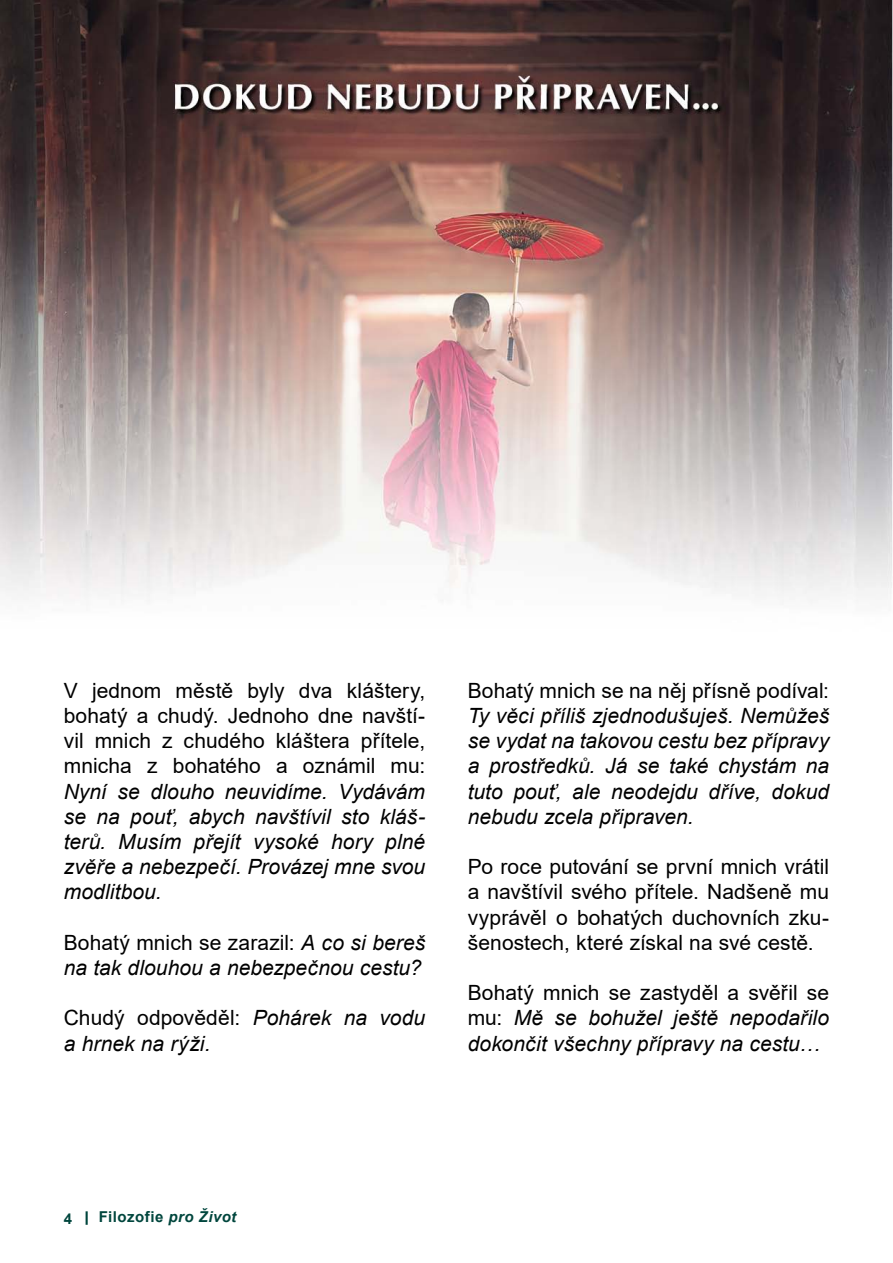
<style>
.page{position:relative;width:893px;height:1263px;background:#fff}
.page>*{position:absolute;margin:0;border:0;box-sizing:border-box;transform-origin:0 0}
.základní_odstavec_od{font:italic 21px/25.2px "Arial";letter-spacing:.005em;color:#000;text-align:justify}
.základní_odstavec_od-2{font:21px/25.2px "Arial";color:#000;text-align:justify}
.t1{font:700 15px "Arial";letter-spacing:.03em;color:#00463d}
.s1{font-style:normal}
.s2{font-style:italic}
</style>
<div class="page">
<svg style="left:86px;top:1211px;width:2px;height:14px"></svg>
<img style="left:0;top:0;width:893px;height:602px">
<p class="základní_odstavec_od" style="left:64px;top:678px;width:363px"><span class="s1">V jednom městě byly dva kláštery, bohatý a chudý. Jednoho dne navští&shy;vil mnich z chudého kláštera přítele, mnicha z bohatého a oznámil mu:<br></span>Nyní se dlouho neuvidíme. Vydávám se na pouť, abych navštívil sto kláš&shy;terů. Musím přejít vysoké hory plné zvěře a nebezpečí. Provázej mne svou modlitbou.</p>
<p class="základní_odstavec_od" style="left:64px;top:930px;width:363px"><span class="s1">Bohatý mnich se zarazil:</span> A co si bereš na tak dlouhou a nebezpečnou cestu?</p>
<p class="základní_odstavec_od" style="left:64px;top:1006px;width:363px"><span class="s1">Chudý odpověděl:</span> Pohárek na vodu a hrnek na rýži.</p>
<p class="základní_odstavec_od" style="left:468px;top:678px;width:363px"><span class="s1">Bohatý mnich se na něj přísně podíval:<br></span>Ty věci příliš zjednodušuješ. Nemůžeš se vydat na takovou cestu bez přípravy a prostředků. Já se také chystám na tuto pouť, ale neodejdu dříve, dokud nebudu zcela připraven.</p>
<p class="základní_odstavec_od-2" style="left:468px;top:854px;width:363px">Po roce putování se první mnich vrátil a navštívil svého přítele. Nadšeně mu vyprávěl o bohatých duchovních zku&shy;šenostech, které získal na své cestě.</p>
<p class="základní_odstavec_od" style="left:468px;top:980px;width:363px"><span class="s1">Bohatý mnich se zastyděl a svěřil se mu:</span> Mě se bohužel ještě nepodařilo dokončit všechny přípravy na cestu…</p>
<p class="t1" style="left:64px;top:1208px;width:10px">4</p>
<p class="t1" style="left:99px;top:1206px;width:139px">Filozofie <span class="s2">pro Život</span></p>
</div>
